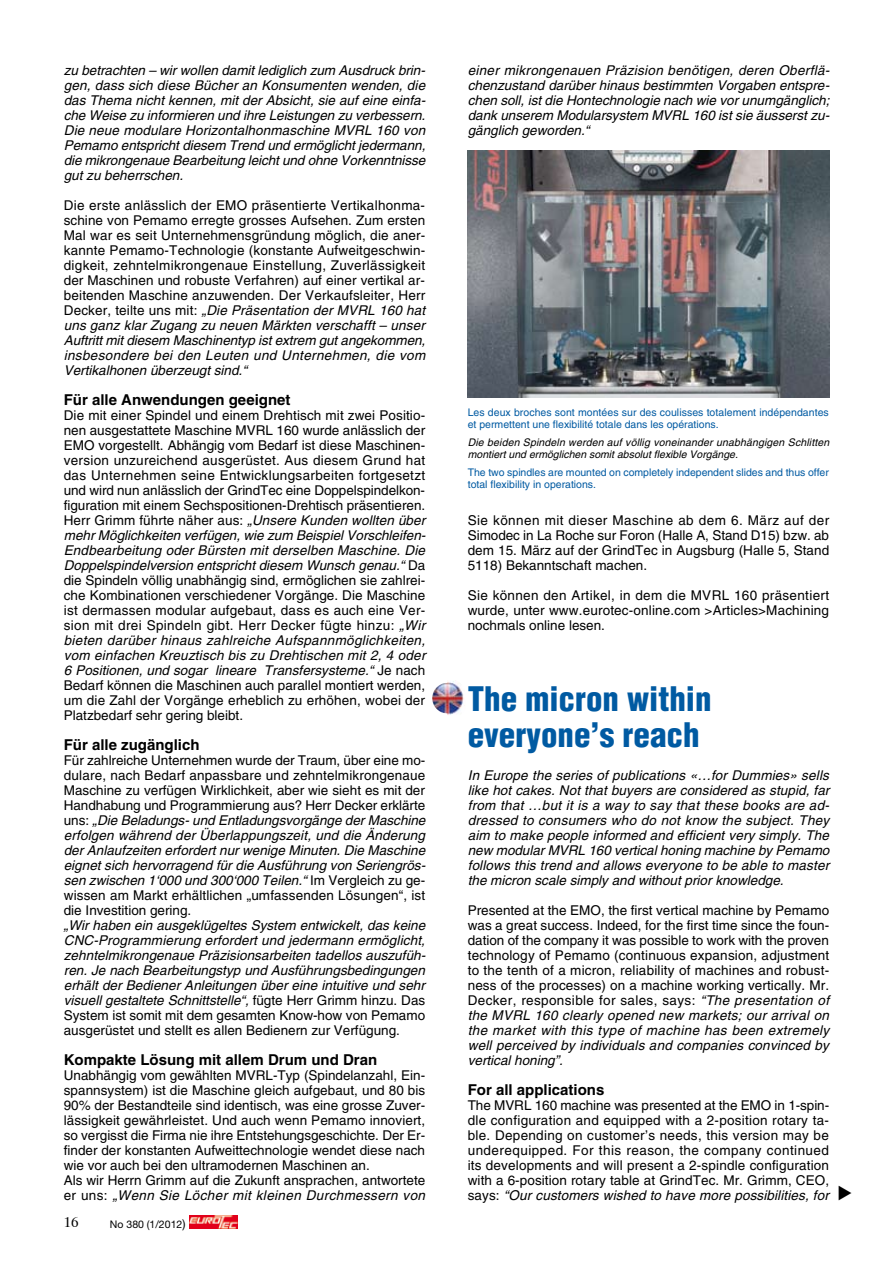
<style>
.page{position:relative;width:893px;height:1263px;background:#fff}
.page>*{position:absolute;margin:0;border:0;box-sizing:border-box;transform-origin:0 0}
.t1{font:900 condensed 33px/36px "Helvetica";color:#005aa2}
.t2{font:700 15px "Helvetica";color:#000}
.t3{font:13.5px/15px "Helvetica";letter-spacing:.005em;color:#000;text-align:justify}
.t4{font:italic 13.5px/15px "Helvetica";color:#000;text-align:justify}
.t5{font:10.5px/12px "Helvetica";color:#005aa2}
.t6{font:italic 10.5px/12px "Helvetica";letter-spacing:.015em;color:#000}
.t7{font:10.5px "Helvetica Neue";color:#000}
.s1{font-style:italic}
.s2{font-style:normal}
.s3{font-size:12px}
</style>
<div class="page">
<svg style="left:189px;top:1215px;width:49px;height:13px"></svg>
<img style="left:190px;top:1215px;width:47px;height:13px">
<img style="left:468px;top:151px;width:361px;height:247px">
<img style="left:432px;top:681px;width:32px;height:34px">
<p class="t4" style="left:64px;top:63px;width:363px">zu betrachten – wir wollen damit lediglich zum Ausdruck brin&shy;gen, dass sich diese Bücher an Konsumenten wenden, die das Thema nicht kennen, mit der Absicht, sie auf eine einfa&shy;che Weise zu informieren und ihre Leistungen zu verbessern.<br>Die neue modulare Horizontalhonmaschine MVRL 160 von Pemamo entspricht diesem Trend und ermöglicht jedermann, die mikrongenaue Bearbeitung leicht und ohne Vorkenntnisse gut zu beherrschen.</p>
<p class="t3" style="left:64px;top:198px;width:363px">Die erste anlässlich der EMO präsentierte Vertikalhonma&shy;schine von Pemamo erregte grosses Aufsehen. Zum ersten Mal war es seit U nternehmensgründung möglich, die aner&shy;kannte Pemamo-Technologie (konstante Aufweitgeschwin&shy;digkeit, zehntelmikrongenaue Einstellung, Zuverlässigkeit der Maschinen und robuste Verfahren) auf einer vertikal ar&shy;beitenden Maschine anzuwenden. Der Verkaufsleiter, Herr Decker, teilte uns mit: <span class="s1">„Die Präsentation der MVRL 160 hat uns ganz klar Zugang zu neuen Märkten verschafft – unser Auftritt mit diesem Maschinentyp ist extrem gut angekommen, insbesondere bei den Leuten und Unternehmen, die vom Vertikalhonen überzeugt sind.“</span></p>
<p class="t2" style="left:64px;top:390px;width:228px">Für alle Anwendungen geeignet</p>
<p class="t3" style="left:64px;top:408px;width:363px">Die mit einer Spindel und einem Drehtisch mit zwei Positio&shy;nen ausgestattete Maschine MVRL 160 wurde anlässlich der EMO vorgestellt. Abhängig vom Bedarf ist diese Maschinen&shy;version unzureichend ausgerüstet. Aus diesem Grund hat das U nternehmen seine Entwicklungsarbeiten fortgesetzt und wird nun anlässlich der GrindTec eine Doppelspindelkon&shy;figuration mit einem Sechspositionen-Drehtisch präsentieren.<br>Herr Grimm führte näher aus: <span class="s1">„Unsere Kunden wollten über mehr Möglichkeiten verfügen, wie zum Beispiel Vorschleifen-Endbearbeitung oder Bürsten mit derselben Maschine. Die Doppelspindelversion entspricht diesem Wunsch genau.“</span> Da die Spindeln völlig unabhängig sind, ermöglichen sie zahlrei&shy;che Kombinationen verschiedener Vorgänge. Die Maschine ist dermassen modular aufgebaut, dass es auch eine Ver&shy;sion mit drei Spindeln gibt. Herr Decker fügte hinzu: <span class="s1">„Wir bieten darüber hinaus zahlreiche Aufspannmöglichkeiten, vom einfachen Kreuztisch bis zu Drehtischen mit 2, 4 oder 6 Positionen, und sogar lineare Transfersysteme.“</span> Je nach Bedarf können die Maschinen auch parallel montiert werden, um die Zahl der Vorgänge erheblich zu erhöhen, wobei der Platzbedarf sehr gering bleibt.</p>
<p class="t2" style="left:64px;top:735px;width:137px">Für alle zugänglich</p>
<p class="t3" style="left:64px;top:753px;width:363px">Für zahlreiche U nternehmen wurde der Traum, über eine mo&shy;dulare, nach Bedarf anpassbare und zehntelmikrongenaue Maschine zu verfügen Wirklichkeit, aber wie sieht es mit der Handhabung und Programmierung aus? Herr Decker erklärte uns: <span class="s1">„Die Beladungs- und Entladungsvorgänge der Maschine erfolgen während der Überlappungszeit, und die Änderung der Anlaufzeiten erfordert nur wenige Minuten. Die Maschine eignet sich hervorragend für die Ausführung von Seriengrös&shy;sen zwischen 1‘000 und 300‘000 Teilen.“</span> I m Vergleich zu ge&shy;wissen am Markt erhältlichen „umfassenden Lösungen“, ist die I nvestition gering.</p>
<p class="t4" style="left:64px;top:918px;width:363px">„Wir haben ein ausgeklügeltes System entwickelt, das keine CNC-Programmierung erfordert und jedermann ermöglicht, zehntelmikrongenaue Präzisionsarbeiten tadellos auszufüh&shy;ren. Je nach Bearbeitungstyp und Ausführungsbedingungen erhält der Bediener Anleitungen über eine intuitive und sehr visuell gestaltete Schnittstelle“, <span class="s2">fügte Herr Grimm hinzu. Das System ist somit mit dem gesamten Know-how von Pemamo ausgerüstet und stellt es allen Bedienern zur Verfügung.</span></p>
<p class="t2" style="left:64px;top:1050px;width:315px">Kompakte Lösung mit allem Drum und Dran</p>
<p class="t3" style="left:64px;top:1068px;width:363px;text-align:left">U nabhängig vom gewählten MVRL-Typ (Spindelanzahl, Ein&shy;spannsystem) ist die Maschine gleich aufgebaut, und 80 bis 90% der Bestandteile sind identisch, was eine grosse Zuver&shy;lässigkeit gewährleistet. U nd auch wenn Pemamo innoviert, so vergisst die Firma nie ihre Entstehungsgeschichte. Der Er&shy;finder der konstanten Aufweittechnologie wendet diese nach wie vor auch bei den ultramodernen Maschinen an.<br>Als wir Herrn Grimm auf die Zukunft ansprachen, antwortete er uns: <span class="s1">„Wenn Sie Löcher mit kleinen Durchmessern von</span></p>
<p class="t7" style="left:110px;top:1218px;width:77px">No 380 (1/2012<span class="s3">)</span></p>
<p class="t4" style="left:468px;top:63px;width:363px">einer mikrongenauen Präzision benötigen, deren Oberflä&shy;chenzustand darüber hinaus bestimmten Vorgaben entspre&shy;chen soll, ist die Hontechnologie nach wie vor unumgänglich; dank unserem Modularsystem MVRL 160 ist sie äusserst zu&shy;gänglich geworden.“</p>
<p class="t5" style="left:468px;top:406px;width:363px">Les deux broches sont montées sur des coulisses totalement indépendantes et permettent une flexibilité totale dans les opérations.</p>
<p class="t6" style="left:468px;top:436px;width:363px">Die beiden Spindeln werden auf völlig voneinander unabhängigen Schlitten montiert und ermöglichen somit absolut flexible Vorgänge.</p>
<p class="t5" style="left:468px;top:466px;width:363px">The two spindles are mounted on completely independent slides and thus offer total flexibility in operations.</p>
<p class="t3" style="left:468px;top:513px;width:363px">Sie können mit dieser Maschine ab dem 6. März auf der Simodec in La Roche sur Foron (Halle A, Stand D15) bzw. ab dem 15. März auf der GrindTec in Augsburg (Halle 5, Stand 5118) Bekanntschaft machen.</p>
<p class="t3" style="left:468px;top:588px;width:363px">Sie können den Artikel, in dem die MVRL 160 präsentiert wurde, unter www.eurotec-online.com &gt;Articles&gt;Machining nochmals online lesen.</p>
<h1 class="t1" style="left:468px;top:680px;width:245px">The micron within everyone’s reach</h1>
<p class="t4" style="left:468px;top:768px;width:363px">In Europe the series of publications «…for Dummies» sells like hot cakes. Not that buyers are considered as stupid, far from that …but it is a way to say that these books are ad&shy;dressed to consumers who do not know the subject. They aim to make people informed and efficient very simply. The new modular MVRL 160 vertical honing machine by Pemamo follows this trend and allows everyone to be able to master the micron scale simply and without prior knowledge.</p>
<p class="t3" style="left:468px;top:903px;width:363px">Presented at the EMO, the first vertical machine by Pemamo was a great success. I ndeed, for the first time since the foun&shy;dation of the company it was possible to work with the proven technology of Pemamo (continuous expansion, adjustment to the tenth of a micron, reliability of machines and robust&shy;ness of the processes) on a machine working vertically. Mr.<br>Decker, responsible for sales, says: <span class="s1">“The presentation of the MVRL 160 clearly opened new markets; our arrival on the market with this type of machine has been extremely well perceived by individuals and companies convinced by vertical honing”.</span></p>
<p class="t2" style="left:468px;top:1080px;width:138px">For all applications</p>
<p class="t3" style="left:468px;top:1098px;width:363px">The MVRL 160 machine was presented at the EMO in 1-spin&shy;dle configuration and equipped with a 2-position rotary ta&shy;ble. Depending on customer’s needs, this version may be underequipped. For this reason, the company continued its developments and will present a 2-spindle configuration with a 6-position rotary table at GrindTec. Mr. Grimm, CEO</p>
<p class="t4" style="left:468px;top:1173px;width:363px;text-align:right"><span class="s2">,<br>says:</span> “Our customers wished to have more possibilities, for</p>
</div>
